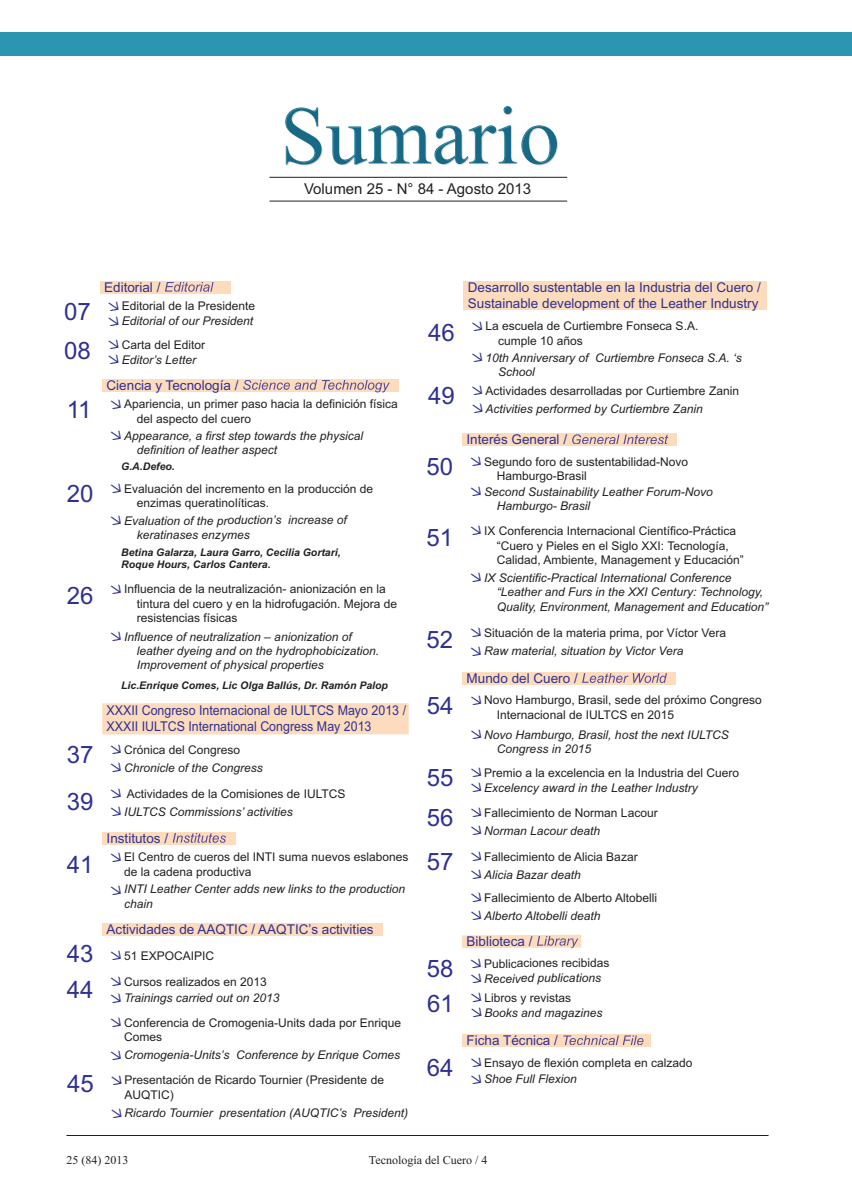
<style>
.page{position:relative;width:852px;height:1184px;background:#fff}
.page>*{position:absolute;margin:0;border:0;box-sizing:border-box;transform-origin:0 0}
.t1{font:82.5px "Times New Roman";color:#1e7e9e}
.t2{font:24px "Arial";color:#2e3092}
.t3{font:15px "Arial";color:#231f20}
.t4{font:13.5px/16.2px "Arial";color:#2e3092}
.t5{font:13.5px/16.2px "Arial";color:#2e3092;scale:.92 1}
.t6{font:12px/14.4px "Arial";color:#231f20}
.t7{font:italic 12px/14.4px "Arial";color:#231f20}
.t8{font:12px "Times New Roman";color:#231f20}
.t9{font:italic 700 10.5px/12.6px "Arial";color:#231f20}
</style>
<div class="page">
<hr style="left:66px;top:1135px;width:702px;height:1px;background:#231f20">
<div style="left:0;top:33px;width:851px;height:23px;background:#2c95b0"></div>
<svg style="left:286px;top:107px;width:222px;height:58px"></svg>
<hr style="left:269px;top:177px;width:298px;height:1px;background:#231f20">
<hr style="left:269px;top:201px;width:298px;height:1px;background:#231f20">
<div style="left:100px;top:281px;width:130px;height:13px;background:#fddcbd"></div>
<svg style="left:165px;top:282px;width:48px;height:10px"></svg>
<svg style="left:102px;top:379px;width:296px;height:13px;fill:#fddcbd"></svg>
<svg style="left:243px;top:380px;width:64px;height:10px"></svg>
<div style="left:102px;top:703px;width:306px;height:31px;background:#fddcbd"></div>
<div style="left:102px;top:832px;width:133px;height:12px;background:#fddcbd"></div>
<svg style="left:173px;top:833px;width:53px;height:9px"></svg>
<div style="left:102px;top:923px;width:281px;height:12px;background:#fddcbd"></div>
<div style="left:463px;top:281px;width:303px;height:29px;background:#fddcbd"></div>
<div style="left:462px;top:433px;width:214px;height:13px;background:#fddcbd"></div>
<svg style="left:572px;top:434px;width:72px;height:10px"></svg>
<div style="left:462px;top:672px;width:213px;height:13px;background:#fddcbd"></div>
<svg style="left:582px;top:673px;width:77px;height:10px"></svg>
<div style="left:462px;top:1034px;width:189px;height:13px;background:#fddcbd"></div>
<svg style="left:563px;top:1035px;width:80px;height:10px"></svg>
<svg style="left:462px;top:934px;width:119px;height:14px"></svg>
<h1 class="t1" style="left:280px;top:87px;width:281px">Sumario</h1>
<p class="t3" style="left:304px;top:180px;width:228px">Volumen 25 - N° 84 - Agosto 2013</p>
<p class="t4" style="left:104px;top:279px;width:58px">Editorial /</p>
<h2 class="t2" style="left:64px;top:297px;width:28px">07</h2>
<p class="t6" style="left:122px;top:299px;width:135px">Editorial de la Presidente</p>
<p class="t7" style="left:122px;top:314px;width:133px">Editorial of our President</p>
<h2 class="t2" style="left:64px;top:336px;width:28px">08</h2>
<p class="t6" style="left:122px;top:338px;width:85px">Carta del Editor</p>
<p class="t7" style="left:122px;top:353px;width:76px">Editor’s Letter</p>
<p class="t4" style="left:468px;top:279px;width:294px">Desarrollo sustentable en la Industria del Cuero /<br>Sustainable development of the Leather Industry</p>
<h2 class="t2" style="left:428px;top:319px;width:28px">46</h2>
<p class="t6" style="left:498px;top:319px;width:202px;text-indent:-13px">La escuela de Curtiembre Fonseca S.A. cumple 10 años</p>
<p class="t7" style="left:498px;top:351px;width:245px;text-indent:-13px">10th Anniversary of Curtiembre Fonseca S.A. ‘s<br>School</p>
<p class="t4" style="left:106px;top:377px;width:133px">Ciencia y Tecnología /</p>
<h2 class="t2" style="left:67px;top:395px;width:26px">11</h2>
<p class="t6" style="left:137px;top:397px;width:262px;text-indent:-13px">Apariencia, un primer paso hacia la definición física del aspecto del cuero</p>
<p class="t7" style="left:137px;top:428px;width:228px;text-indent:-13px">Appearance, a first step towards the physical definition of leather aspect</p>
<h2 class="t2" style="left:67px;top:480px;width:28px">20</h2>
<p class="t6" style="left:137px;top:481px;width:238px;text-indent:-13px">Evaluación del incremento en la producción de enzimas queratinolíticas.</p>
<p class="t7" style="left:137px;top:513px;width:211px;text-indent:-13px">Evaluation of the production’s increase of keratinases enzymes</p>
<p class="t9" style="left:121px;top:460px;width:55px">G.A.Defeo.</p>
<p class="t9" style="left:121px;top:545px;width:221px">Betina Galarza, Laura Garro, Cecilia Gortari,<br>Roque Hours, Carlos Cantera.</p>
<h2 class="t2" style="left:67px;top:582px;width:28px">26</h2>
<p class="t6" style="left:137px;top:582px;width:262px;text-indent:-13px">Influencia de la neutralización- anionización en la tintura del cuero y en la hidrofugación. Mejora de resistencias físicas</p>
<p class="t7" style="left:137px;top:629px;width:244px;text-indent:-13px">Influence of neutralization – anionization of leather dyeing and on the hydrophobicization.<br>Improvement of physical properties</p>
<p class="t9" style="left:121px;top:678px;width:268px">Lic.Enrique Comes, Lic Olga Ballús, Dr. Ramón Palop</p>
<p class="t5" style="left:106px;top:702px;width:327px">XXXII Congreso Internacional de IULTCS Mayo 2013 /<br>XXXII IULTCS International Congress May 2013</p>
<h2 class="t2" style="left:67px;top:741px;width:28px">37</h2>
<p class="t6" style="left:124px;top:742px;width:118px">Crónica del Congreso</p>
<p class="t7" style="left:124px;top:760px;width:140px">Chronicle of the Congress</p>
<p class="t6" style="left:127px;top:786px;width:220px">Actividades de la Comisiones de IULTCS</p>
<p class="t7" style="left:124px;top:804px;width:170px">IULTCS Commissions’ activities</p>
<p class="t4" style="left:107px;top:830px;width:63px">Institutos /</p>
<h2 class="t2" style="left:67px;top:787px;width:28px">39</h2>
<h2 class="t2" style="left:67px;top:851px;width:28px">41</h2>
<p class="t6" style="left:124px;top:850px;width:286px">El Centro de cueros del INTI suma nuevos eslabones de la cadena productiva</p>
<p class="t7" style="left:124px;top:882px;width:282px">INTI Leather Center adds new links to the production chain</p>
<p class="t4" style="left:107px;top:921px;width:268px">Actividades de AAQTIC / AAQTIC’s activities</p>
<h2 class="t2" style="left:67px;top:939px;width:28px">43</h2>
<p class="t6" style="left:124px;top:942px;width:144px;line-height:26px">51 EXPOCAIPIC<br>Cursos realizados en 2013</p>
<h2 class="t2" style="left:67px;top:975px;width:28px">44</h2>
<p class="t7" style="left:124px;top:991px;width:157px">Trainings carried out on 2013</p>
<h2 class="t2" style="left:67px;top:1069px;width:28px">45</h2>
<p class="t6" style="left:124px;top:1015px;width:278px">Conferencia de Cromogenia-Units dada por Enrique<br>Comes</p>
<p class="t7" style="left:124px;top:1047px;width:277px">Cromogenia-Units’s Conference by Enrique Comes</p>
<p class="t6" style="left:124px;top:1073px;width:261px">Presentación de Ricardo Tournier (Presidente de<br>AUQTIC)</p>
<p class="t7" style="left:124px;top:1106px;width:285px">Ricardo Tournier presentation (AUQTIC’s President)</p>
<h2 class="t2" style="left:428px;top:382px;width:28px">49</h2>
<p class="t6" style="left:485px;top:384px;width:255px">Actividades desarrolladas por Curtiembre Zanin</p>
<p class="t7" style="left:485px;top:402px;width:219px">Activities performed by Curtiembre Zanin</p>
<p class="t4" style="left:466px;top:431px;width:102px">Interés General /</p>
<h2 class="t2" style="left:426px;top:453px;width:28px">50</h2>
<p class="t6" style="left:496px;top:454px;width:193px;text-indent:-13px">Segundo foro de sustentabilidad-Novo<br>Hamburgo-Brasil</p>
<p class="t7" style="left:496px;top:484px;width:218px;text-indent:-13px">Second Sustainability Leather Forum-Novo<br>Hamburgo- Brasil</p>
<h2 class="t2" style="left:426px;top:524px;width:28px">51</h2>
<p class="t6" style="left:496px;top:524px;width:248px;text-indent:-13px">IX Conferencia Internacional Científico-Práctica “Cuero y Pieles en el Siglo XXI: Tecnología,<br>Calidad, Ambiente, Management y Educación”</p>
<p class="t7" style="left:496px;top:570px;width:273px;text-indent:-13px">IX Scientific-Practical International Conference “Leather and Furs in the XXI Century: Technology,<br>Quality, Environment, Management and Education”</p>
<h2 class="t2" style="left:426px;top:625px;width:28px">52</h2>
<p class="t6" style="left:484px;top:625px;width:244px">Situación de la materia prima, por Víctor Vera</p>
<p class="t7" style="left:484px;top:644px;width:201px">Raw material, situation by Victor Vera</p>
<p class="t4" style="left:466px;top:670px;width:113px">Mundo del Cuero /</p>
<h2 class="t2" style="left:426px;top:691px;width:28px">54</h2>
<p class="t6" style="left:497px;top:693px;width:266px;text-indent:-13px">Novo Hamburgo, Brasil, sede del próximo Congreso<br>Internacional de IULTCS en 2015</p>
<p class="t7" style="left:497px;top:727px;width:233px;text-indent:-13px">Novo Hamburgo, Brasil, host the next IULTCS<br>Congress in 2015</p>
<h2 class="t2" style="left:426px;top:764px;width:28px">55</h2>
<p class="t6" style="left:484px;top:765px;width:256px">Premio a la excelencia en la Industria del Cuero</p>
<p class="t7" style="left:484px;top:780px;width:215px">Excelency award in the Leather Industry</p>
<h2 class="t2" style="left:426px;top:803px;width:28px">56</h2>
<p class="t6" style="left:484px;top:805px;width:175px">Fallecimiento de Norman Lacour</p>
<p class="t7" style="left:484px;top:823px;width:118px">Norman Lacour death</p>
<h2 class="t2" style="left:426px;top:847px;width:28px">57</h2>
<p class="t6" style="left:484px;top:849px;width:155px">Fallecimiento de Alicia Bazar</p>
<p class="t7" style="left:484px;top:867px;width:98px">Alicia Bazar death</p>
<p class="t6" style="left:484px;top:890px;width:174px">Fallecimiento de Alberto Altobelli</p>
<p class="t7" style="left:484px;top:908px;width:118px">Alberto Altobelli death</p>
<p class="t4" style="left:466px;top:933px;width:68px">Biblioteca /</p>
<h2 class="t2" style="left:426px;top:955px;width:28px">58</h2>
<p class="t6" style="left:484px;top:956px;width:127px">Publicaciones recibidas</p>
<p class="t7" style="left:484px;top:971px;width:118px">Received publications</p>
<h2 class="t2" style="left:427px;top:989px;width:28px">61</h2>
<p class="t6" style="left:484px;top:990px;width:88px">Libros y revistas</p>
<p class="t7" style="left:484px;top:1005px;width:120px">Books and magazines</p>
<p class="t4" style="left:466px;top:1032px;width:93px">Ficha Técnica /</p>
<h2 class="t2" style="left:426px;top:1053px;width:28px">64</h2>
<p class="t6" style="left:484px;top:1055px;width:210px">Ensayo de flexión completa en calzado</p>
<p class="t7" style="left:484px;top:1072px;width:94px">Shoe Full Flexion</p>
<p class="t8" style="left:66px;top:1152px;width:63px">25 (84) 2013</p>
<p class="t8" style="left:369px;top:1152px;width:120px">Tecnología del Cuero / 4</p>
</div>
